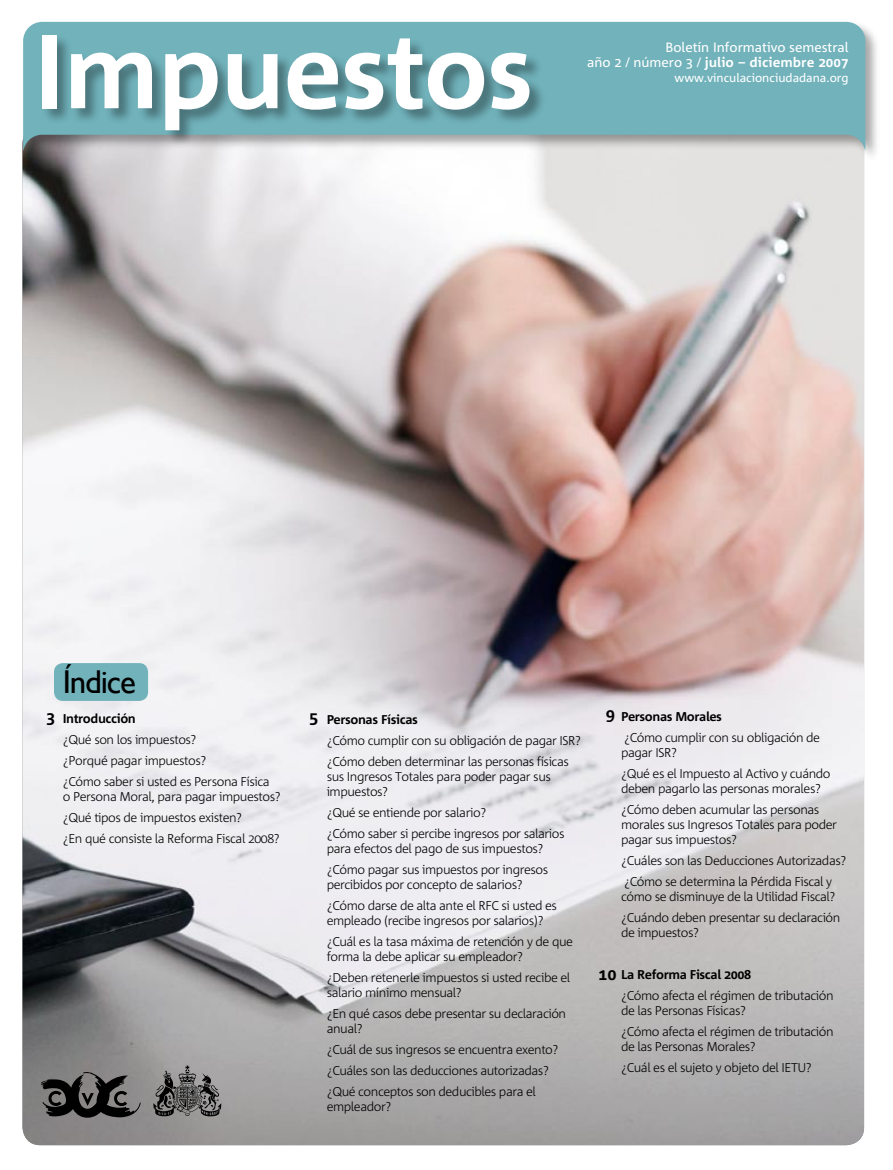
<style>
.page{position:relative;width:893px;height:1170px;background:#fff}
.page>*{position:absolute;margin:0;border:0;box-sizing:border-box;transform-origin:0 0}
.t1{font:105px "Agrofont Vet";letter-spacing:-.025em;color:#fff}
.t2{font:33px "Gill Sans";letter-spacing:-.035em;color:#000}
.t3{font:16.5px "Agrofont Vet";color:#000}
.t4{font:13.5px "Agrofont Vet";color:#fff}
.t5{font:13.5px "Agrofont Normaal";color:#fff}
.t6{font:12.75px/21px "Agrofont Mager";letter-spacing:-.035em;color:#000}
.t7{font:12.75px "Agrofont Vet";letter-spacing:-.035em;color:#000}
.t8{font:12px "Agrofont Normaal";color:#fff}
.s1{font-family:"Agrofont Normaal"}
</style>
<div class="page">
<img style="left:22px;top:126px;width:842px;height:1019px;border-radius:18px">
<div style="left:21px;top:19px;width:859px;height:144px;background:#000;opacity:.35"></div>
<svg style="left:23px;top:22px;width:842px;height:129px;background:#7db4bc"></svg>
<div style="left:39px;top:33px;width:508px;height:115px;background:#000;opacity:.35"></div>
<svg style="left:153px;top:1065px;width:68px;height:51px;background:#6c6b6b"></svg>
<div style="left:54px;top:663px;width:94px;height:37px;background:#71b2bb;border-radius:9px"></div>
<svg style="left:40px;top:1071px;width:101px;height:47px;background:#4e4d4d"></svg>
<h1 class="t1" style="left:33px;top:15px;width:502px">Impuestos</h1>
<p class="t5" style="left:665px;top:40px;width:185px">Boletín Informativo semestral</p>
<p class="t4" style="left:587px;top:55px;width:263px"><span class="s1">año 2 / número 3 /</span> julio – diciembre 2007</p>
<p class="t8" style="left:675px;top:72px;width:176px">www.vinculacionciudadana.org</p>
<h2 class="t2" style="left:63px;top:662px;width:75px">Índice</h2>
<p class="t7" style="left:63px;top:711px;width:75px">Introducción</p>
<p class="t6" style="left:63px;top:729px;width:208px">¿Qué son los impuestos?<br>¿Porqué pagar impuestos?<br>¿Cómo saber si usted es Persona Física</p>
<p class="t6" style="left:63px;top:786px;width:220px">o Persona Moral, para pagar impuestos? ¿Qué tipos de impuestos existen?<br>¿En qué consiste la Reforma Fiscal 2008?</p>
<p class="t3" style="left:46px;top:708px;width:11px">3</p>
<p class="t3" style="left:309px;top:708px;width:11px">5</p>
<p class="t3" style="left:606px;top:705px;width:11px">9</p>
<p class="t7" style="left:621px;top:709px;width:103px">Personas Morales</p>
<p class="t6" style="left:621px;top:730px;width:201px;line-height:15px">¿Cómo cumplir con su obligación de pagar ISR?</p>
<p class="t6" style="left:621px;top:766px;width:211px;line-height:15px">¿Qué es el Impuesto al Activo y cuándo deben pagarlo las personas morales?</p>
<p class="t6" style="left:621px;top:802px;width:218px;line-height:15px">¿Cómo deben acumular las personas morales sus Ingresos Totales para poder pagar sus impuestos?</p>
<p class="t6" style="left:621px;top:850px;width:227px">¿Cuáles son las Deducciones Autorizadas? ¿Cómo se determina la Pérdida Fiscal y</p>
<p class="t6" style="left:621px;top:886px;width:221px">cómo se disminuye de la Utilidad Fiscal? ¿Cuándo deben presentar su declaración</p>
<p class="t6" style="left:621px;top:922px;width:80px">de impuestos?</p>
<p class="t7" style="left:621px;top:967px;width:132px">La Reforma Fiscal 2008</p>
<p class="t6" style="left:621px;top:988px;width:214px;line-height:15px">¿Cómo afecta el régimen de tributación de las Personas Físicas?</p>
<p class="t6" style="left:621px;top:1024px;width:214px;line-height:15px">¿Cómo afecta el régimen de tributación de las Personas Morales?</p>
<p class="t6" style="left:621px;top:1057px;width:193px">¿Cuál es el sujeto y objeto del IETU?</p>
<p class="t7" style="left:327px;top:712px;width:93px">Personas Físicas</p>
<p class="t6" style="left:327px;top:730px;width:256px">¿Cómo cumplir con su obligación de pagar ISR? ¿Cómo deben determinar las personas físicas</p>
<p class="t6" style="left:327px;top:769px;width:226px;line-height:15px">sus Ingresos Totales para poder pagar sus impuestos?</p>
<p class="t6" style="left:327px;top:802px;width:239px">¿Qué se entiende por salario?<br>¿Cómo saber si percibe ingresos por salarios</p>
<p class="t6" style="left:327px;top:838px;width:223px">para efectos del pago de sus impuestos? ¿Cómo pagar sus impuestos por ingresos</p>
<p class="t6" style="left:327px;top:874px;width:232px">percibidos por concepto de salarios? ¿Cómo darse de alta ante el RFC si usted es</p>
<p class="t6" style="left:327px;top:910px;width:248px">empleado (recibe ingresos por salarios)? ¿Cuál es la tasa máxima de retención y de que</p>
<p class="t6" style="left:327px;top:946px;width:245px">forma la debe aplicar su empleador?<br>¿Deben retenerle impuestos si usted recibe el</p>
<p class="t6" style="left:327px;top:982px;width:241px">salario mínimo mensual?<br>¿En qué casos debe presentar su declaración</p>
<p class="t6" style="left:327px;top:1018px;width:233px">anual?<br>¿Cuál de sus ingresos se encuentra exento? ¿Cuáles son las deducciones autorizadas? ¿Qué conceptos son deducibles para el</p>
<p class="t6" style="left:327px;top:1096px;width:66px">empleador?</p>
<p class="t3" style="left:598px;top:965px;width:20px">10</p>
</div>
